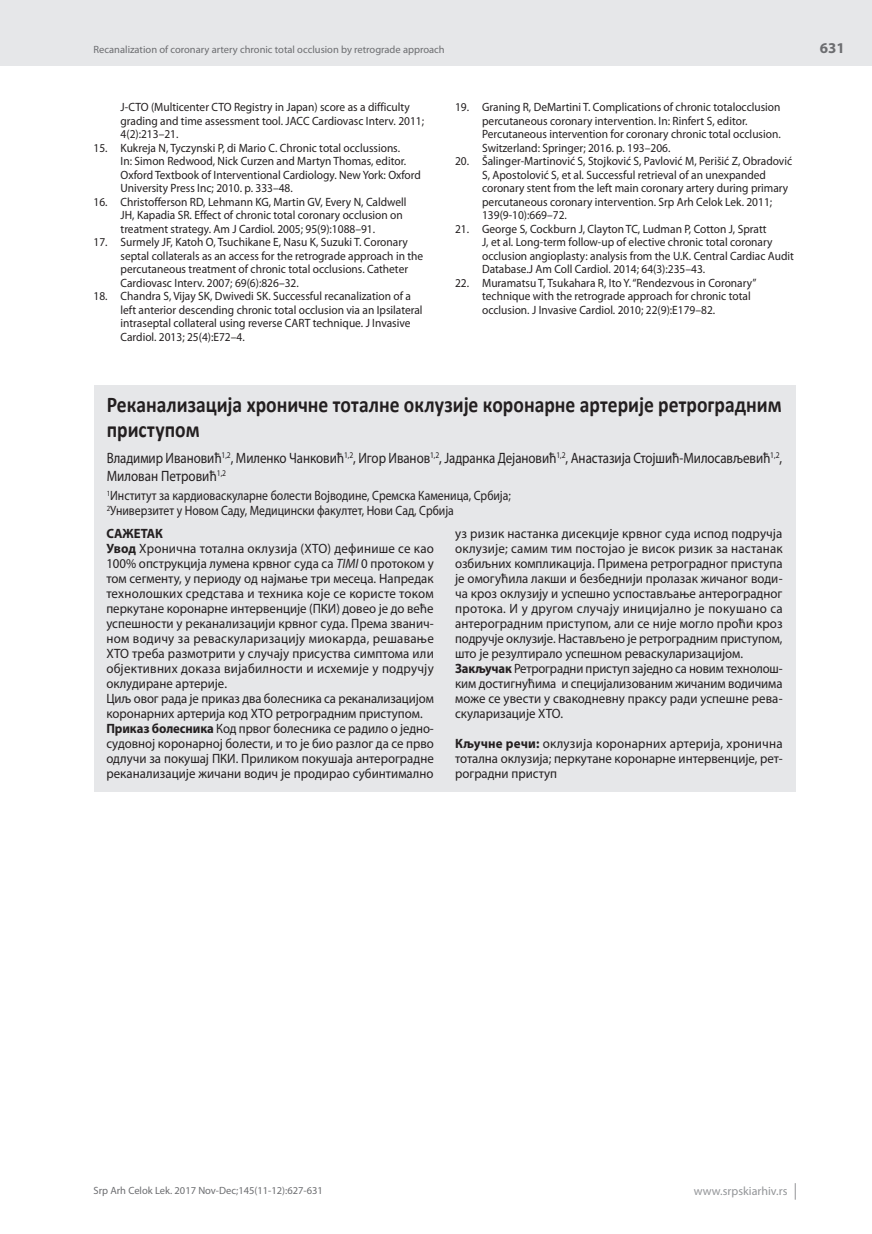
<style>
.page{position:relative;width:872px;height:1234px;background:#fff}
.page>*{position:absolute;margin:0;border:0;box-sizing:border-box;transform-origin:0 0}
.t1{font:700 22.5px/24px "Calibri";color:#231f20;scale:.87 1}
.t2{font:15px/18px "Myriad Pro";letter-spacing:-.005em;color:#231f20;scale:.87 1}
.t3{font:700 15px "Myriad Pro";color:#6c6d70}
.t4{font:13.5px/15px "Myriad Pro";color:#231f20;scale:.96 1}
.t5{font:13.5px/15px "Myriad Pro";color:#231f20;scale:.87 1}
.t6{font:12px/13.5px "Myriad Pro";color:#231f20;scale:.95 1}
.t7{font:12px "Myriad Pro";color:#939598}
.t8{font:10.5px "Myriad Pro";color:#6c6d70}
.s1{font-weight:700}
.s2{font-style:italic}
</style>
<div class="page">
<div style="left:0;top:0;width:872px;height:66px;background:#e6e7e9"></div>
<svg style="left:795px;top:1183px;width:1px;height:16px"></svg>
<div style="left:94px;top:385px;width:701px;height:406px;background:#e6e7e9"></div>
<p class="t8" style="left:94px;top:43px;width:353px">Recanalization of coronary artery chronic total occlusion by retrograde approach</p>
<p class="t6" style="left:121px;top:100px;width:321px">J-CTO (Multicenter CTO Registry in Japan) score as a difficulty grading and time assessment tool. JACC Cardiovasc Interv. 2011;<br>4(2):213–21.</p>
<p class="t6" style="left:121px;top:141px;width:317px;text-indent:-27px">15. Kukreja N, Tyczynski P, di Mario C. Chronic total occlussions.<br>In: Simon Redwood, Nick Curzen and Martyn Thomas, editor.<br>Oxford Textbook of Interventional Cardiology. New York: Oxford University Press Inc; 2010. p. 333–48.</p>
<p class="t6" style="left:121px;top:195px;width:302px;text-indent:-27px">16. Christofferson RD, Lehmann KG, Martin GV, Every N, Caldwell<br>JH, Kapadia SR. Effect of chronic total coronary occlusion on treatment strategy. Am J Cardiol. 2005; 95(9):1088–91.</p>
<p class="t6" style="left:121px;top:235px;width:320px;text-indent:-27px">17. Surmely JF, Katoh O, Tsuchikane E, Nasu K, Suzuki T. Coronary septal collaterals as an access for the retrograde approach in the percutaneous treatment of chronic total occlusions. Catheter Cardiovasc Interv. 2007; 69(6):826–32.</p>
<p class="t6" style="left:121px;top:289px;width:319px;text-indent:-27px">18. Chandra S, Vijay SK, Dwivedi SK. Successful recanalization of a left anterior descending chronic total occlusion via an Ipsilateral intraseptal collateral using reverse CART technique. J Invasive Cardiol. 2013; 25(4):E72–4.</p>
<p class="t6" style="left:482px;top:100px;width:316px;text-indent:-27px">19. Graning R, DeMartini T. Complications of chronic totalocclusion percutaneous coronary intervention. In: Rinfert S, editor.<br>Percutaneous intervention for coronary chronic total occlusion.<br>Switzerland: Springer; 2016. p. 193–206.</p>
<p class="t6" style="left:482px;top:154px;width:328px;text-indent:-27px">20. Šalinger-Martinović S, Stojković S, Pavlović M, Perišić Z, Obradović S, Apostolović S, et al. Successful retrieval of an unexpanded coronary stent from the left main coronary artery during primary percutaneous coronary intervention. Srp Arh Celok Lek. 2011; 139(9-10):669–72.</p>
<p class="t6" style="left:482px;top:222px;width:330px;text-indent:-27px">21. George S, Cockburn J, Clayton TC, Ludman P, Cotton J, Spratt<br>J, et al. Long-term follow-up of elective chronic total coronary occlusion angioplasty: analysis from the U.K. Central Cardiac Audit Database.J Am Coll Cardiol. 2014; 64(3):235–43.</p>
<p class="t6" style="left:482px;top:276px;width:290px;text-indent:-27px">22. Muramatsu T, Tsukahara R, Ito Y. “Rendezvous in Coronary” technique with the retrograde approach for chronic total occlusion. J Invasive Cardiol. 2010; 22(9):E179–82.</p>
<h1 class="t1" style="left:107px;top:393px;width:777px">Реканализација хроничне тоталне оклузије коронарне артерије ретроградним приступом</h1>
<p class="t2" style="left:107px;top:448px;width:778px">Владимир Ивановић<sup>1,2</sup>, Миленко Чанковић<sup>1,2</sup>, Игор Иванов<sup>1,2</sup>, Јадранка Дејановић<sup>1,2</sup>, Анастазија Стојшић-Милосављевић<sup>1,2</sup>,<br>Милован Петровић<sup>1,2</sup></p>
<p class="t5" style="left:107px;top:488px;width:466px"><sup>1</sup>Институт за кардиоваскуларне болести Војводине, Сремска Каменица, Србија;<br><sup>2</sup>Универзитет у Новом Саду, Медицински факултет, Нови Сад, Србија</p>
<p class="t4" style="left:106px;top:526px;width:343px"><span class="s1">САЖЕТАК<br>Увод</span> Хронична тотална оклузија (ХТО) дефинише се као 100% опструкција лумена крвног суда са <span class="s2">TIMI</span> 0 протоком у том сегменту, у периоду од најмање три месеца. Напредак технолошких средстава и техника које се користе током перкутане коронарне интервенције (ПКИ) довео је до веће успешности у реканализацији крвног суда. Према званич&shy;ном водичу за реваскуларизацију миокарда, решавање ХТО треба размотрити у случају присуства симптома или објективних доказа вијабилности и исхемије у подручју оклудиране артерије.<br>Циљ овог рада је приказ два болесника са реканализацијом коронарних артерија код ХТО ретроградним приступом.<br><span class="s1">Приказ болесника</span> Код првог болесника се радило о једно&shy;судовној коронарној болести, и то је био разлог да се прво одлучи за покушај ПКИ. Приликом покушаја антероградне реканализације жичани водич је продирао субинтимално</p>
<p class="t4" style="left:455px;top:526px;width:343px">уз ризик настанка дисекције крвног суда испод подручја оклузије; самим тим постојао је висок ризик за настанак озбиљних компликација. Примена ретроградног приступа је омогућила лакши и безбеднији пролазак жичаног води&shy;ча кроз оклузију и успешно успостављање антероградног протока. И у другом случају иницијално је покушано са антероградним приступом, али се није могло проћи кроз подручје оклузије. Настављено је ретроградним приступом, што је резултирало успешном реваскуларизацијом.<br><span class="s1">Закључак</span> Ретроградни приступ заједно са новим технолош&shy;ким достигнућима и специјализованим жичаним водичима може се увести у свакодневну праксу ради успешне рева&shy;скуларизације ХТО.</p>
<p class="t4" style="left:455px;top:736px;width:343px;text-align:justify"><span class="s1">Кључне речи:</span> оклузија коронарних артерија, хронична тотална оклузија; перкутане коронарне интервенције, рет&shy;роградни приступ</p>
<p class="t3" style="left:820px;top:38px;width:26px">631</p>
<p class="t8" style="left:94px;top:1184px;width:231px">Srp Arh Celok Lek. 2017 Nov-Dec;145(11-12):627-631</p>
<p class="t7" style="left:694px;top:1183px;width:95px">www.srpskiarhiv.rs</p>
</div>
